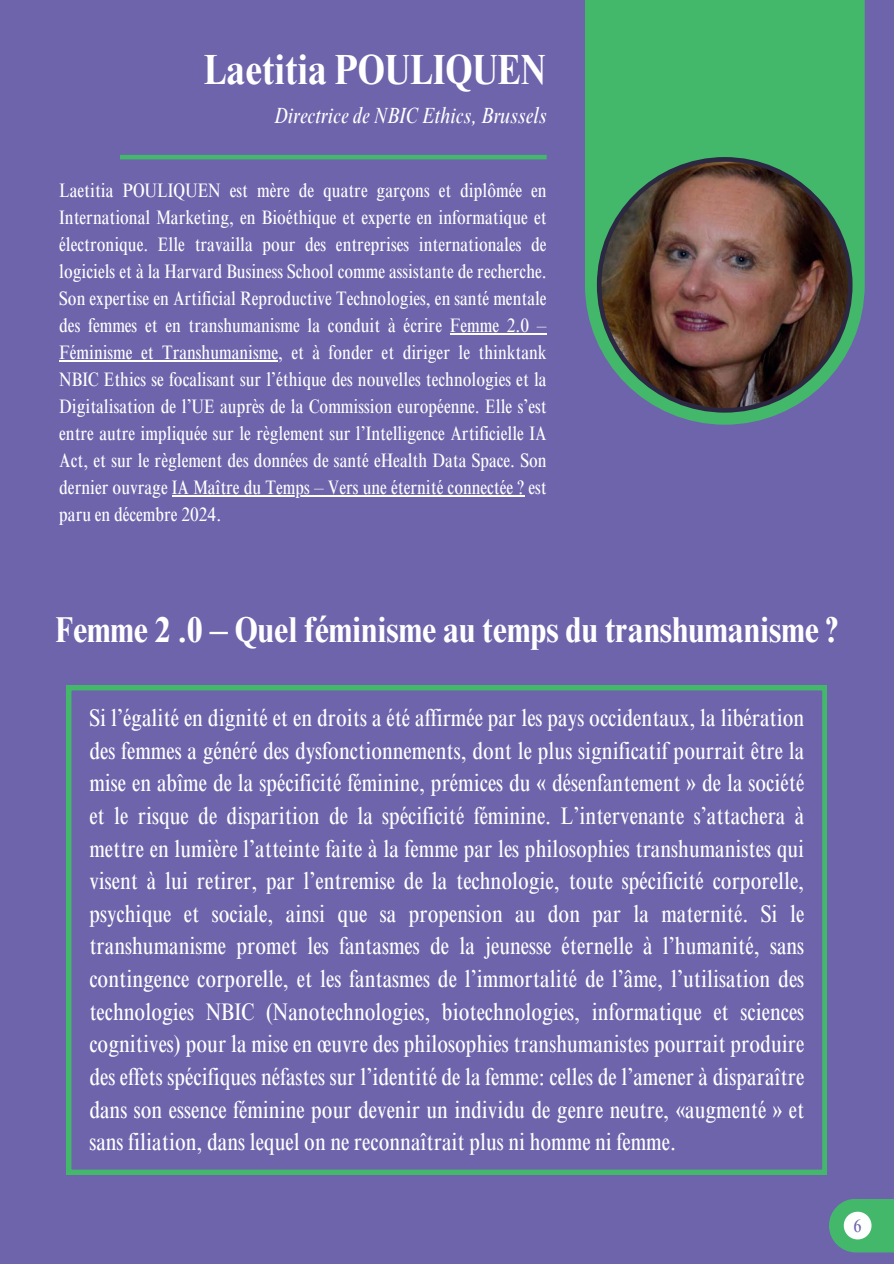
<style>
.page{position:relative;width:894px;height:1264px;background:#fff}
.page>*{position:absolute;margin:0;border:0;box-sizing:border-box;transform-origin:0 0}
.t1{font:700 condensed 42.15px "Times NRMT Pro";color:#fff}
.t2{font:700 condensed 36px "Times NRMT Pro";color:#fff}
.t3{font:condensed 24px/32.7px "Times NRMT Pro";color:#fff;text-align:justify}
.t4{font:italic condensed 22.5px "Times NRMT Pro";color:#fff}
.t5{font:condensed 19.5px/27px "Times NRMT Pro";color:#fff;text-align:justify}
.t6{font:condensed 18px "Times NRMT Pro";color:#6d64ac}
</style>
<div class="page">
<div style="left:0;top:0;width:893px;height:1263px;background:#6d64ac"></div>
<hr style="left:120px;top:155px;width:426px;height:4px;background:#43b86b">
<svg style="left:67px;top:686px;width:759px;height:488px"></svg>
<hr style="left:449px;top:333px;width:97px;height:1px;background:#fff">
<hr style="left:59px;top:360px;width:219px;height:1px;background:#fff">
<hr style="left:172px;top:495px;width:352px;height:1px;background:#fff">
<div style="left:584px;top:0;width:280px;height:424px;background:#43b86b"></div>
<svg style="left:596px;top:157px;width:256px;height:255px"></svg>
<div style="left:828px;top:1198px;width:65px;height:54px;background:#43b86b"></div>
<svg style="left:843px;top:1211px;width:28px;height:28px"></svg>
<h1 class="t1" style="left:203px;top:46px;width:343px">Laetitia POULIQUEN</h1>
<p class="t4" style="left:274px;top:102px;width:274px">Directrice de NBIC Ethics, Brussels</p>
<p class="t5" style="left:59px;top:177px;width:489px">Laetitia POULIQUEN est mère de quatre garçons et diplômée en International Marketing, en Bioéthique et experte en informatique et électronique. Elle travailla pour des entreprises internationales de logiciels et à la Harvard Business School comme assistante de recherche.<br>Son expertise en Artificial Reproductive Technologies, en santé mentale des femmes et en transhumanisme la conduit à écrire Femme 2.0 – Féminisme et Transhumanisme, et à fonder et diriger le thinktank NBIC Ethics se focalisant sur l’éthique des nouvelles technologies et la Digitalisation de l’UE auprès de la Commission européenne. Elle s’est entre autre impliquée sur le règlement sur l’Intelligence Artificielle IA Act, et sur le règlement des données de santé eHealth Data Space. Son dernier ouvrage IA Maître du Temps – Vers une éternité connectée ? est paru en décembre 2024.</p>
<h2 class="t2" style="left:55px;top:609px;width:784px">Femme 2 .0 – Quel féminisme au temps du transhumanisme ?</h2>
<p class="t3" style="left:89px;top:701px;width:716px">Si l’égalité en dignité et en droits a été affirmée par les pays occidentaux, la libération des femmes a généré des dysfonctionnements, dont le plus significatif pourrait être la mise en abîme de la spécificité féminine, prémices du « désenfantement » de la société et le risque de disparition de la spécificité féminine. L’intervenante s’attachera à mettre en lumière l’atteinte faite à la femme par les philosophies transhumanistes qui visent à lui retirer, par l’entremise de la technologie, toute spécificité corporelle, psychique et sociale, ainsi que sa propension au don par la maternité. Si le transhumanisme promet les fantasmes de la jeunesse éternelle à l’humanité, sans contingence corporelle, et les fantasmes de l’immortalité de l’âme, l’utilisation des technologies NBIC (Nanotechnologies, biotechnologies, informatique et sciences cognitives) pour la mise en œuvre des philosophies transhumanistes pourrait produire des effets spécifiques néfastes sur l’identité de la femme: celles de l’amener à disparaître dans son essence féminine pour devenir un individu de genre neutre, «augmenté » et sans filiation, dans lequel on ne reconnaîtrait plus ni homme ni femme.</p>
<p class="t6" style="left:853px;top:1215px;width:10px">6</p>
</div>
